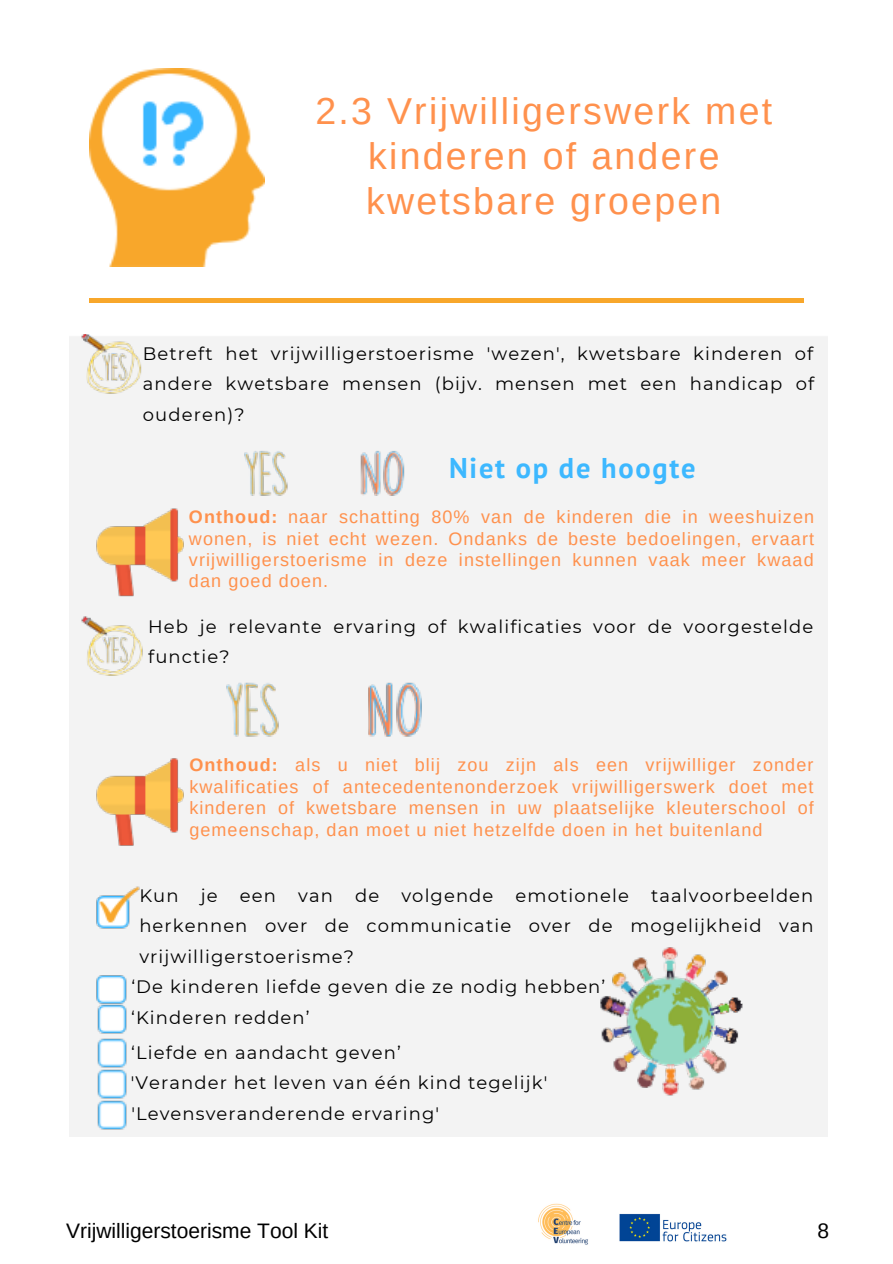
<style>
.page{position:relative;width:893px;height:1264px;background:#fff}
.page>*{position:absolute;margin:0;border:0;box-sizing:border-box;transform-origin:0 0}
.t1{font:37.5px/45px "Arimo";letter-spacing:.06em;color:#ff914d;text-align:center}
.t2{font:700 28.5px "PT Sans";letter-spacing:.06em;color:#3db8ff}
.t3{font:21px "Arimo";color:#000}
.t4{font:18px/30.3px "Montserrat";letter-spacing:.06em;color:#000}
.t5{font:18px/21.3px "Arimo";letter-spacing:.06em;color:#ff914d;text-align:justify}
.s1{font-weight:700}
</style>
<div class="page">
<img style="left:89px;top:69px;width:176px;height:198px">
<div style="left:89px;top:298px;width:714px;height:5px;background:#f8a72b"></div>
<div style="left:69px;top:335px;width:758px;height:801px;background:#f3f3f3"></div>
<img style="left:619px;top:1213px;width:108px;height:29px">
<img style="left:538px;top:1203px;width:50px;height:42px">
<h1 class="t1" style="left:315px;top:88px;width:458px">2.3 Vrijwilligerswerk met kinderen of andere kwetsbare groepen</h1>
<p class="t4" style="left:143px;top:338px;width:672px;text-align:justify">Betreft het vrijwilligerstoerisme 'wezen', kwetsbare kinderen of andere kwetsbare mensen (bijv. mensen met een handicap of ouderen)?</p>
<h2 class="t2" style="left:449px;top:449px;width:248px">Niet op de hoogte</h2>
<p class="t5" style="left:189px;top:506px;width:626px"><span class="s1">Onthoud:</span> naar schatting 80% van de kinderen die in weeshuizen wonen, is niet echt wezen. Ondanks de beste bedoelingen, ervaart vrijwilligerstoerisme in deze instellingen kunnen vaak meer kwaad dan goed doen.</p>
<p class="t4" style="left:148px;top:611px;width:666px">Heb je relevante ervaring of kwalificaties voor de voorgestelde functie?</p>
<p class="t5" style="left:189px;top:754px;width:626px"><span class="s1">Onthoud:</span> als u niet blij zou zijn als een vrijwilliger zonder kwalificaties of antecedentenonderzoek vrijwilligerswerk doet met kinderen of kwetsbare mensen in uw plaatselijke kleuterschool of gemeenschap, dan moet u niet hetzelfde doen in het buitenland</p>
<p class="t4" style="left:139px;top:880px;width:675px">Kun je een van de volgende emotionele taalvoorbeelden</p>
<p class="t4" style="left:139px;top:910px;width:676px">herkennen over de communicatie over de mogelijkheid van</p>
<p class="t4" style="left:139px;top:941px;width:216px">vrijwilligerstoerisme?</p>
<p class="t4" style="left:131px;top:971px;width:475px">‘De kinderen liefde geven die ze nodig hebben’</p>
<p class="t4" style="left:131px;top:1002px;width:180px">‘Kinderen redden’</p>
<p class="t4" style="left:131px;top:1036px;width:418px">‘Liefde en aandacht geven’<br>'Verander het leven van één kind tegelijk' 'Levensveranderende ervaring'</p>
<p class="t3" style="left:66px;top:1218px;width:264px">Vrijwilligerstoerisme Tool Kit</p>
<p class="t3" style="left:817px;top:1218px;width:13px">8</p>
</div>
